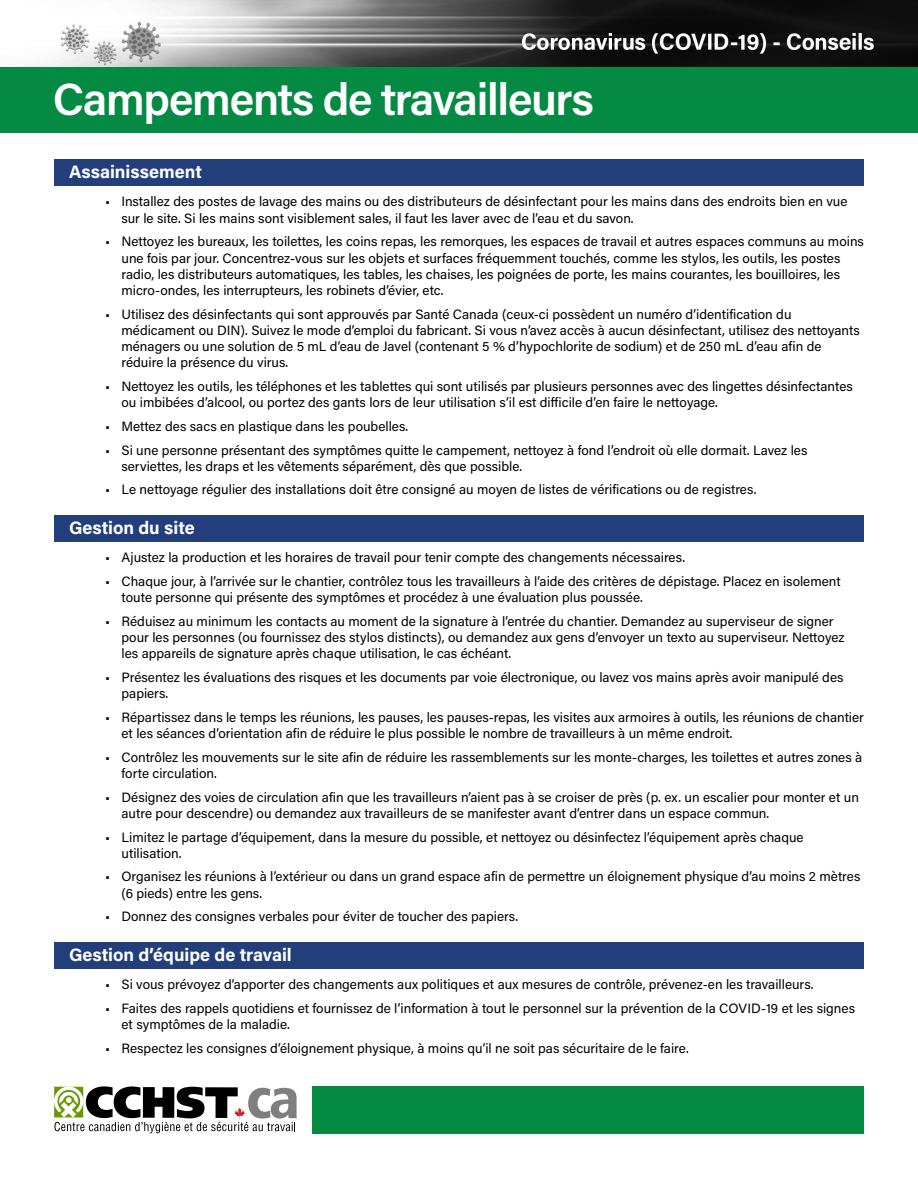
<style>
.page{position:relative;width:918px;height:1188px;background:#fff}
.page>*{position:absolute;margin:0;border:0;box-sizing:border-box;transform-origin:0 0}
.t1{font:600 45px "Acumin Pro";letter-spacing:-.03em;color:#fff}
.subheads{font:700 18px "Acumin Pro";color:#fff}
.body_bullets{font:13.5px/16.2px "Acumin Pro";color:#000}
</style>
<div class="page">
<div style="left:313px;top:1086px;width:551px;height:48px;background:#058a44"></div>
<img style="left:0;top:0;width:918px;height:68px">
<div style="left:54px;top:159px;width:810px;height:27px;background:#223f7c"></div>
<div style="left:54px;top:515px;width:810px;height:27px;background:#223f7c"></div>
<div style="left:54px;top:942px;width:810px;height:27px;background:#223f7c"></div>
<svg style="left:54px;top:1086px;width:243px;height:47px"></svg>
<div style="left:0;top:68px;width:918px;height:65px;background:#058a44"></div>
<h1 class="t1" style="left:53px;top:68px;width:543px">Campements de travailleurs</h1>
<p class="subheads" style="left:69px;top:159px;width:134px">Assainissement</p>
<p class="body_bullets" style="left:122px;top:193px;width:728px;text-indent:-16px">• Installez des postes de lavage des mains ou des distributeurs de désinfectant pour les mains dans des endroits bien en vue sur le site. Si les mains sont visiblement sales, il faut les laver avec de l’eau et du savon.</p>
<p class="body_bullets" style="left:122px;top:233px;width:744px;text-indent:-16px">• Nettoyez les bureaux, les toilettes, les coins repas, les remorques, les espaces de travail et autres espaces communs au moins une fois par jour. Concentrez-vous sur les objets et surfaces fréquemment touchés, comme les stylos, les outils, les postes radio, les distributeurs automatiques, les tables, les chaises, les poignées de porte, les mains courantes, les bouilloires, les micro-ondes, les interrupteurs, les robinets d’évier, etc.</p>
<p class="body_bullets" style="left:122px;top:305px;width:740px;text-indent:-16px">• Utilisez des désinfectants qui sont approuvés par Santé Canada (ceux-ci possèdent un numéro d’identification du médicament ou DIN). Suivez le mode d’emploi du fabricant. Si vous n’avez accès à aucun désinfectant, utilisez des nettoyants ménagers ou une solution de 5 mL d’eau de Javel (contenant 5 % d’hypochlorite de sodium) et de 250 mL d’eau afin de réduire la présence du virus.</p>
<p class="body_bullets" style="left:122px;top:378px;width:733px;text-indent:-16px">• Nettoyez les outils, les téléphones et les tablettes qui sont utilisés par plusieurs personnes avec des lingettes désinfectantes ou imbibées d’alcool, ou portez des gants lors de leur utilisation s’il est difficile d’en faire le nettoyage.</p>
<p class="body_bullets" style="left:105px;top:417px;width:305px">• Mettez des sacs en plastique dans les poubelles.</p>
<p class="body_bullets" style="left:122px;top:441px;width:687px;text-indent:-16px">• Si une personne présentant des symptômes quitte le campement, nettoyez à fond l’endroit où elle dormait. Lavez les serviettes, les draps et les vêtements séparément, dès que possible.</p>
<p class="body_bullets" style="left:105px;top:481px;width:653px">• Le nettoyage régulier des installations doit être consigné au moyen de listes de vérifications ou de registres.</p>
<p class="subheads" style="left:69px;top:515px;width:127px">Gestion du site</p>
<p class="body_bullets" style="left:105px;top:549px;width:582px">• Ajustez la production et les horaires de travail pour tenir compte des changements nécessaires.</p>
<p class="body_bullets" style="left:122px;top:573px;width:721px;text-indent:-16px">• Chaque jour, à l’arrivée sur le chantier, contrôlez tous les travailleurs à l’aide des critères de dépistage. Placez en isolement toute personne qui présente des symptômes et procédez à une évaluation plus poussée.</p>
<p class="body_bullets" style="left:122px;top:612px;width:725px;text-indent:-16px">• Réduisez au minimum les contacts au moment de la signature à l’entrée du chantier. Demandez au superviseur de signer pour les personnes (ou fournissez des stylos distincts), ou demandez aux gens d’envoyer un texto au superviseur. Nettoyez les appareils de signature après chaque utilisation, le cas échéant.</p>
<p class="body_bullets" style="left:122px;top:669px;width:724px;text-indent:-16px">• Présentez les évaluations des risques et les documents par voie électronique, ou lavez vos mains après avoir manipulé des papiers.</p>
<p class="body_bullets" style="left:122px;top:708px;width:744px;text-indent:-16px">• Répartissez dans le temps les réunions, les pauses, les pauses-repas, les visites aux armoires à outils, les réunions de chantier et les séances d’orientation afin de réduire le plus possible le nombre de travailleurs à un même endroit.</p>
<p class="body_bullets" style="left:122px;top:748px;width:742px;text-indent:-16px">• Contrôlez les mouvements sur le site afin de réduire les rassemblements sur les monte-charges, les toilettes et autres zones à forte circulation.</p>
<p class="body_bullets" style="left:122px;top:788px;width:739px;text-indent:-16px">• Désignez des voies de circulation afin que les travailleurs n’aient pas à se croiser de près (p. ex. un escalier pour monter et un autre pour descendre) ou demandez aux travailleurs de se manifester avant d’entrer dans un espace commun.</p>
<p class="body_bullets" style="left:122px;top:828px;width:684px;text-indent:-16px">• Limitez le partage d’équipement, dans la mesure du possible, et nettoyez ou désinfectez l’équipement après chaque utilisation.</p>
<p class="body_bullets" style="left:122px;top:868px;width:740px;text-indent:-16px">• Organisez les réunions à l’extérieur ou dans un grand espace afin de permettre un éloignement physique d’au moins 2 mètres (6 pieds) entre les gens.</p>
<p class="body_bullets" style="left:105px;top:908px;width:415px">• Donnez des consignes verbales pour éviter de toucher des papiers.</p>
<p class="subheads" style="left:69px;top:942px;width:224px">Gestion d’équipe de travail</p>
<p class="body_bullets" style="left:105px;top:976px;width:710px">• Si vous prévoyez d’apporter des changements aux politiques et aux mesures de contrôle, prévenez-en les travailleurs.</p>
<p class="body_bullets" style="left:122px;top:999px;width:735px;text-indent:-16px">• Faites des rappels quotidiens et fournissez de l’information à tout le personnel sur la prévention de la COVID-19 et les signes et symptômes de la maladie.</p>
<p class="body_bullets" style="left:105px;top:1039px;width:585px">• Respectez les consignes d’éloignement physique, à moins qu’il ne soit pas sécuritaire de le faire.</p>
</div>
